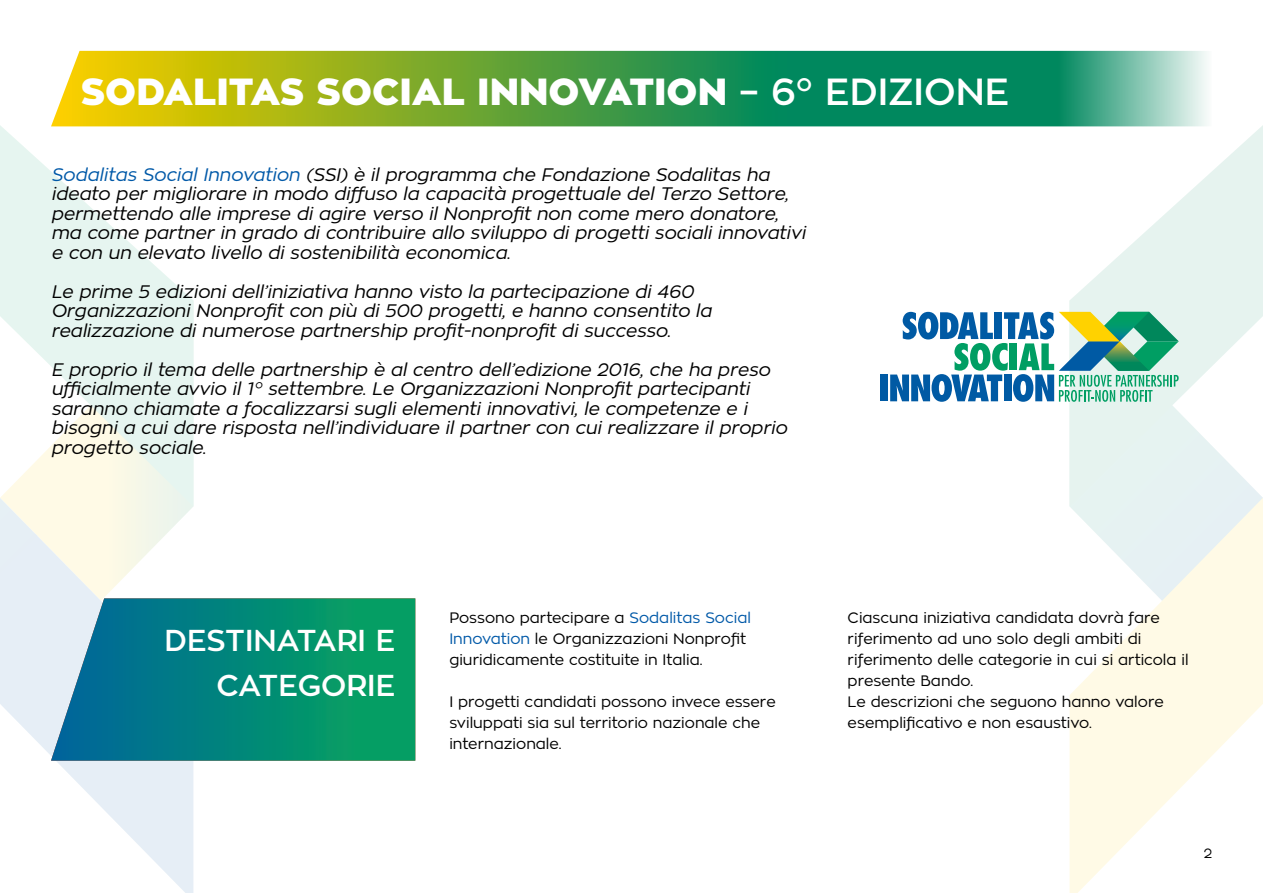
<style>
.page{position:relative;width:1263px;height:893px;background:#fff}
.page>*{position:absolute;margin:0;border:0;box-sizing:border-box;transform-origin:0 0}
.t1{font:900 37.5px "Zona Pro";color:#fff}
.t2{font:600 30px/44.7px "Zona Pro";color:#fff;text-align:right}
.t3{font:italic 18px/19.5px "Zona Pro";color:#000}
.t4{font:15px/21px "Zona Pro";color:#000}
.t5{font:13.5px "Zona Pro";color:#000}
.s1{font-weight:600}
.s2{color:#0059a8}
</style>
<div class="page">
<svg style="left:1069px;top:126px;width:193px;height:372px;fill:#e6f3f1"></svg>
<svg style="left:1262px;top:125px;width:1px;height:373px"></svg>
<svg style="left:1069px;top:498px;width:194px;height:395px;fill:#fffae6"></svg>
<svg style="left:0;top:506px;width:193px;height:387px"></svg>
<svg style="left:0;top:125px;width:193px;height:381px;fill:#e6f5f0"></svg>
<svg style="left:51px;top:51px;width:1156px;height:75px;background:#60a649"></svg>
<svg style="left:51px;top:598px;width:364px;height:163px;background:#179085"></svg>
<div style="left:881px;top:375px;width:7px;height:26px;background:#005aa4"></div>
<svg style="left:890px;top:312px;width:289px;height:90px"></svg>
<h1 class="t1" style="left:81px;top:66px;width:930px">SODALITAS SOCIAL INNOVATION <span class="s1">– 6° EDIZIONE</span></h1>
<p class="t3" style="left:51px;top:164px;width:756px"><span class="s2">Sodalitas Social Innovation</span> (SSI) è il programma che Fondazione Sodalitas ha ideato per migliorare in modo diffuso la capacità progettuale del Terzo Settore, permettendo alle imprese di agire verso il Nonprofit non come mero donatore, ma come partner in grado di contribuire allo sviluppo di progetti sociali innovativi e con un elevato livello di sostenibilità economica.</p>
<p class="t3" style="left:51px;top:281px;width:662px">Le prime 5 edizioni dell’iniziativa hanno visto la partecipazione di 460<br>Organizzazioni Nonprofit con più di 500 progetti, e hanno consentito la realizzazione di numerose partnership profit-nonprofit di successo.</p>
<p class="t3" style="left:51px;top:359px;width:737px">E proprio il tema delle partnership è al centro dell’edizione 2016, che ha preso ufficialmente avvio il 1° settembre. Le Organizzazioni Nonprofit partecipanti saranno chiamate a focalizzarsi sugli elementi innovativi, le competenze e i bisogni a cui dare risposta nell’individuare il partner con cui realizzare il proprio progetto sociale.</p>
<h2 class="t2" style="left:165px;top:618px;width:232px">DESTINATARI E<br>CATEGORIE</h2>
<p class="t4" style="left:449px;top:607px;width:303px">Possono partecipare a <span class="s2">Sodalitas Social<br>Innovation</span> le Organizzazioni Nonprofit giuridicamente costituite in Italia.</p>
<p class="t4" style="left:449px;top:691px;width:328px">I progetti candidati possono invece essere sviluppati sia sul territorio nazionale che internazionale.</p>
<p class="t4" style="left:848px;top:607px;width:342px">Ciascuna iniziativa candidata dovrà fare riferimento ad uno solo degli ambiti di riferimento delle categorie in cui si articola il presente Bando.<br>Le descrizioni che seguono hanno valore esemplificativo e non esaustivo.</p>
<p class="t5" style="left:1204px;top:844px;width:10px">2</p>
</div>
